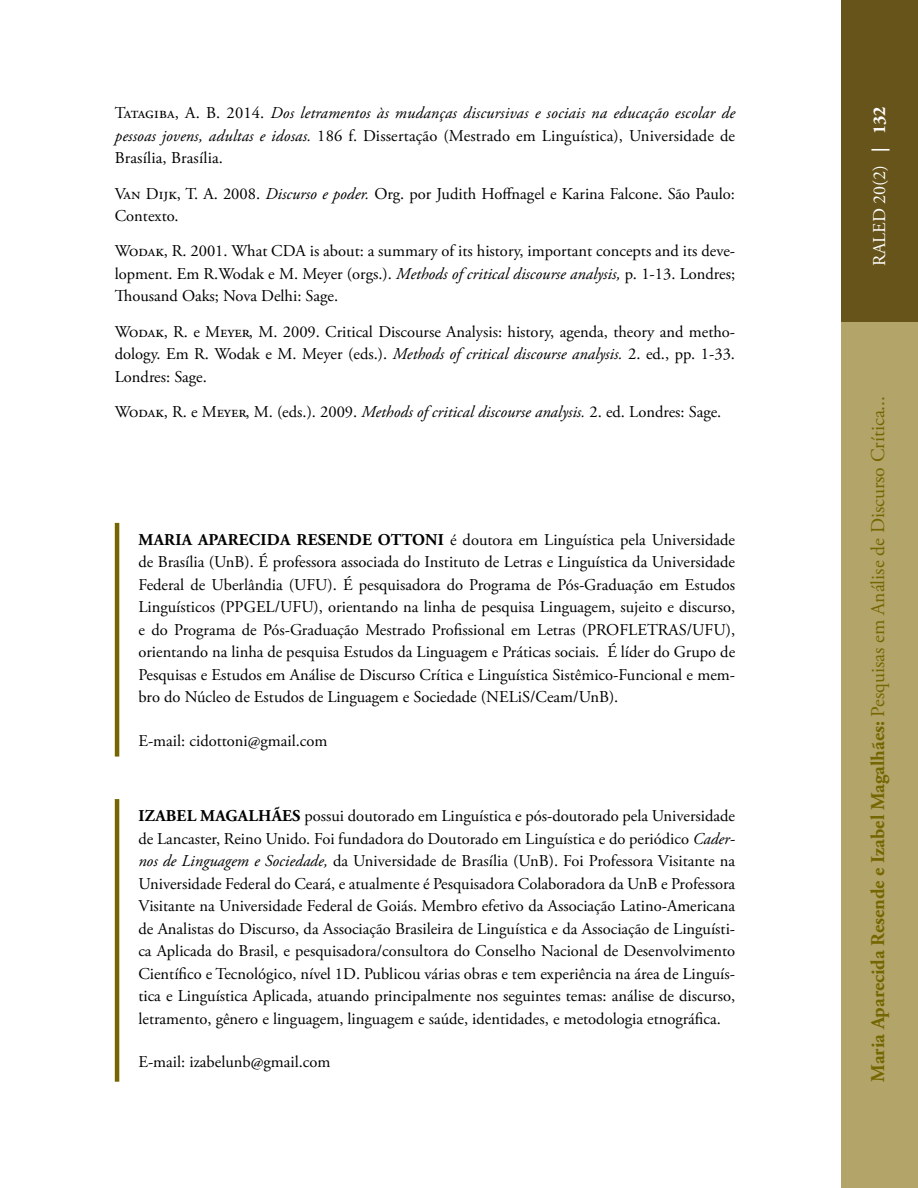
<style>
.page{position:relative;width:918px;height:1188px;background:#fff}
.page>*{position:absolute;margin:0;border:0;box-sizing:border-box;transform-origin:0 0}
.t1{font:700 19.5px "Adobe Garamond Pro";color:#746600}
.t2{font:18px "Adobe Garamond Pro";color:#fff}
.t3{font:16.5px/22.5px "Adobe Garamond Pro";color:#000;text-align:justify}
.t4{font:italic 16.5px/22.5px "Adobe Garamond Pro";letter-spacing:.01em;color:#000;text-align:justify}
.s1{font-style:normal}
.s2{font-style:italic}
.s3{font-weight:700}
.s4{font-weight:400}
</style>
<div class="page">
<div style="left:841px;top:0;width:77px;height:1188px;background:#b3a46a"></div>
<div style="left:841px;top:0;width:77px;height:322px;background:#67541a"></div>
<hr style="left:115px;top:523px;width:4px;height:234px;background:#746600">
<hr style="left:115px;top:799px;width:4px;height:283px;background:#746600">
<p class="t4" style="left:115px;top:102px;width:622px"><span class="s1">Tatagiba, A. B. 2014.</span> Dos letramentos às mudanças discursivas e sociais na educação escolar de pessoas jovens, adultas e idosas. <span class="s1">186 f. Dissertação (Mestrado em Linguística), Universidade de Brasília, Brasília.</span></p>
<p class="t3" style="left:115px;top:183px;width:622px">Van Dijk, T. A. 2008. <span class="s2">Discurso e poder.</span> Org. por Judith Hoffnagel e Karina Falcone. São Paulo:<br>Contexto.</p>
<p class="t3" style="left:115px;top:240px;width:622px">Wodak, R. 2001. What CDA is about: a summary of its history, important concepts and its deve&shy;lopment. Em R.Wodak e M. Meyer (orgs.). <span class="s2">Methods of critical discourse analysis,</span> p. 1-13. Londres; Thousand Oaks; Nova Delhi: Sage.</p>
<p class="t3" style="left:115px;top:321px;width:622px">Wodak, R. e Meyer, M. 2009. Critical Discourse Analysis: history, agenda, theory and metho&shy;dology. Em R. Wodak e M. Meyer (eds.). <span class="s2">Methods of critical discourse analysis.</span> 2. ed., pp. 1-33.<br>Londres: Sage.</p>
<p class="t3" style="left:115px;top:401px;width:608px">Wodak, R. e Meyer, M. (eds.). 2009. <span class="s2">Methods of critical discourse analysis.</span> 2. ed. Londres: Sage.</p>
<p class="t3" style="left:138px;top:529px;width:598px"><span class="s3">MARIA APARECIDA RESENDE OTTONI</span> é doutora em Linguística pela Universidade de Brasília (UnB). É professora associada do Instituto de Letras e Linguística da Universidade Federal de Uberlândia (UFU). É pesquisadora do Programa de Pós-Graduação em Estudos Linguísticos (PPGEL/UFU), orientando na linha de pesquisa Linguagem, sujeito e discurso, e do Programa de Pós-Graduação Mestrado Profissional em Letras (PROFLETRAS/UFU), orientando na linha de pesquisa Estudos da Linguagem e Práticas sociais. É líder do Grupo de Pesquisas e Estudos em Análise de Discurso Crítica e Linguística Sistêmico-Funcional e mem&shy;bro do Núcleo de Estudos de Linguagem e Sociedade (NELiS/Ceam/UnB).</p>
<p class="t3" style="left:138px;top:730px;width:191px">E-mail: cidottoni@gmail.com</p>
<p class="t3" style="left:138px;top:805px;width:598px"><span class="s3">IZABEL MAGALHÃES</span> possui doutorado em Linguística e pós-doutorado pela Universidade de Lancaster, Reino Unido. Foi fundadora do Doutorado em Linguística e do periódico <span class="s2">Cader&shy;nos de Linguagem e Sociedade,</span> da Universidade de Brasília (UnB). Foi Professora Visitante na Universidade Federal do Ceará, e atualmente é Pesquisadora Colaboradora da UnB e Professora Visitante na Universidade Federal de Goiás. Membro efetivo da Associação Latino-Americana de Analistas do Discurso, da Associação Brasileira de Linguística e da Associação de Linguísti&shy;ca Aplicada do Brasil, e pesquisadora/consultora do Conselho Nacional de Desenvolvimento Científico e Tecnológico, nível 1D. Publicou várias obras e tem experiência na área de Linguís&shy;tica e Linguística Aplicada, atuando principalmente nos seguintes temas: análise de discurso, letramento, gênero e linguagem, linguagem e saúde, identidades, e metodologia etnográfica.</p>
<p class="t3" style="left:138px;top:1051px;width:194px">E-mail: izabelunb@gmail.com</p>
<p class="t2" style="left:869px;top:266px;width:161px;rotate:-90deg">RALED 20(2) <span class="s3">| 132</span></p>
<p class="t1" style="left:867px;top:1082px;width:687px;rotate:-90deg">Maria Aparecida Resende e Izabel Magalhães: <span class="s4">Pesquisas em Análise de Discurso Crítica...</span></p>
</div>
